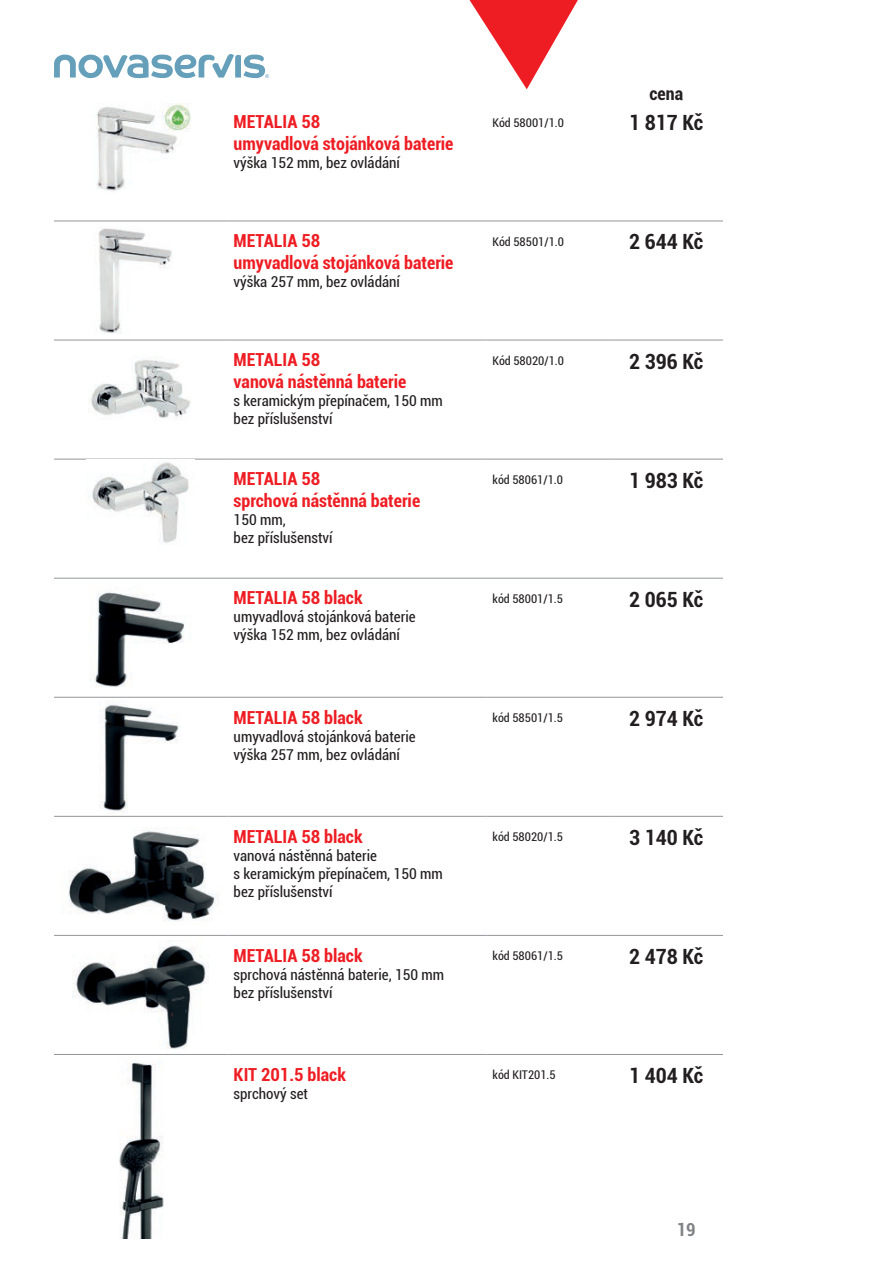
<style>
.page{position:relative;width:893px;height:1263px;background:#fff}
.page>*{position:absolute;margin:0;border:0;box-sizing:border-box;transform-origin:0 0}
.t1{font:700 condensed 21px "Roboto";color:#231f20}
.t2{font:700 condensed 18px/21.6px "Roboto";color:#ee1d23}
.t3{font:700 condensed 18px "Roboto";color:#231f20}
.t4{font:700 condensed 18px "Roboto";color:#808285}
.t5{font:condensed 15px/18px "Roboto";color:#231f20}
.t6{font:condensed 12px "Roboto";color:#231f20}
</style>
<div class="page">
<svg style="left:54px;top:54px;width:215px;height:24px"></svg>
<hr style="left:54px;top:221px;width:174px;height:1px;background:#939598">
<hr style="left:486px;top:340px;width:124px;height:1px;background:#939598">
<hr style="left:610px;top:340px;width:115px;height:1px;background:#939598">
<hr style="left:54px;top:340px;width:174px;height:1px;background:#939598">
<hr style="left:228px;top:340px;width:258px;height:1px;background:#939598">
<hr style="left:228px;top:221px;width:258px;height:1px;background:#939598">
<hr style="left:486px;top:221px;width:124px;height:1px;background:#939598">
<hr style="left:610px;top:221px;width:115px;height:1px;background:#939598">
<hr style="left:54px;top:459px;width:174px;height:1px;background:#939598">
<hr style="left:228px;top:459px;width:258px;height:1px;background:#939598">
<hr style="left:486px;top:459px;width:124px;height:1px;background:#939598">
<hr style="left:610px;top:459px;width:115px;height:1px;background:#939598">
<hr style="left:54px;top:578px;width:174px;height:1px;background:#939598">
<hr style="left:228px;top:578px;width:258px;height:1px;background:#939598">
<hr style="left:486px;top:578px;width:124px;height:1px;background:#939598">
<hr style="left:610px;top:578px;width:115px;height:1px;background:#939598">
<hr style="left:54px;top:697px;width:174px;height:1px;background:#939598">
<hr style="left:228px;top:697px;width:258px;height:1px;background:#939598">
<hr style="left:486px;top:697px;width:124px;height:1px;background:#939598">
<hr style="left:610px;top:697px;width:115px;height:1px;background:#939598">
<hr style="left:54px;top:816px;width:174px;height:1px;background:#939598">
<hr style="left:228px;top:816px;width:258px;height:1px;background:#939598">
<hr style="left:486px;top:816px;width:124px;height:1px;background:#939598">
<hr style="left:610px;top:816px;width:115px;height:1px;background:#939598">
<hr style="left:54px;top:935px;width:174px;height:1px;background:#939598">
<hr style="left:228px;top:935px;width:258px;height:1px;background:#939598">
<hr style="left:486px;top:935px;width:124px;height:1px;background:#939598">
<hr style="left:610px;top:935px;width:115px;height:1px;background:#939598">
<hr style="left:54px;top:1054px;width:174px;height:1px;background:#939598">
<hr style="left:228px;top:1054px;width:258px;height:1px;background:#939598">
<hr style="left:486px;top:1054px;width:124px;height:1px;background:#939598">
<hr style="left:610px;top:1054px;width:115px;height:1px;background:#939598">
<img style="left:96px;top:103px;width:95px;height:88px">
<img style="left:98px;top:228px;width:74px;height:106px">
<img style="left:89px;top:359px;width:102px;height:61px">
<img style="left:87px;top:459px;width:108px;height:84px">
<img style="left:94px;top:592px;width:91px;height:95px">
<img style="left:100px;top:700px;width:79px;height:112px">
<img style="left:68px;top:828px;width:150px;height:93px">
<img style="left:73px;top:944px;width:136px;height:105px">
<img style="left:119px;top:1061px;width:45px;height:178px">
<svg style="left:469px;top:0;width:109px;height:89px"></svg>
<p class="t2" style="left:234px;top:110px;width:221px">METALIA 58<br>umyvadlová stojánková baterie</p>
<p class="t5" style="left:234px;top:153px;width:168px">výška 152 mm, bez ovládání</p>
<p class="t2" style="left:234px;top:229px;width:221px">METALIA 58<br>umyvadlová stojánková baterie</p>
<p class="t5" style="left:234px;top:272px;width:168px">výška 257 mm, bez ovládání</p>
<p class="t2" style="left:234px;top:348px;width:174px">METALIA 58<br>vanová nástěnná baterie</p>
<p class="t5" style="left:234px;top:391px;width:211px">s keramickým přepínačem, 150 mm bez příslušenství</p>
<p class="t2" style="left:234px;top:467px;width:188px">METALIA 58<br>sprchová nástěnná baterie</p>
<p class="t5" style="left:234px;top:510px;width:100px">150 mm,<br>bez příslušenství</p>
<p class="t2" style="left:234px;top:586px;width:130px">METALIA 58 black</p>
<p class="t5" style="left:234px;top:608px;width:183px">umyvadlová stojánková baterie výška 152 mm, bez ovládání</p>
<p class="t2" style="left:234px;top:706px;width:130px">METALIA 58 black</p>
<p class="t5" style="left:234px;top:727px;width:183px">umyvadlová stojánková baterie výška 257 mm, bez ovládání</p>
<p class="t2" style="left:234px;top:825px;width:130px">METALIA 58 black</p>
<p class="t5" style="left:234px;top:846px;width:211px">vanová nástěnná baterie<br>s keramickým přepínačem, 150 mm bez příslušenství</p>
<p class="t2" style="left:234px;top:944px;width:130px">METALIA 58 black</p>
<p class="t5" style="left:234px;top:965px;width:212px">sprchová nástěnná baterie, 150 mm bez příslušenství</p>
<p class="t2" style="left:234px;top:1063px;width:114px">KIT 201.5 black</p>
<p class="t5" style="left:234px;top:1084px;width:76px">sprchový set</p>
<p class="t3" style="left:649px;top:81px;width:35px">cena</p>
<p class="t6" style="left:492px;top:114px;width:73px">Kód 58001/1.0</p>
<h1 class="t1" style="left:629px;top:108px;width:76px">1 817 Kč</h1>
<p class="t6" style="left:492px;top:233px;width:73px">Kód 58501/1.0</p>
<h1 class="t1" style="left:629px;top:227px;width:76px">2 644 Kč</h1>
<p class="t6" style="left:492px;top:352px;width:73px">Kód 58020/1.0</p>
<h1 class="t1" style="left:629px;top:346px;width:76px">2 396 Kč</h1>
<p class="t6" style="left:492px;top:471px;width:72px">kód 58061/1.0</p>
<h1 class="t1" style="left:629px;top:465px;width:76px">1 983 Kč</h1>
<p class="t6" style="left:492px;top:590px;width:72px">kód 58001/1.5</p>
<h1 class="t1" style="left:629px;top:584px;width:76px">2 065 Kč</h1>
<p class="t6" style="left:492px;top:709px;width:72px">kód 58501/1.5</p>
<h1 class="t1" style="left:629px;top:703px;width:76px">2 974 Kč</h1>
<p class="t6" style="left:492px;top:828px;width:72px">kód 58020/1.5</p>
<h1 class="t1" style="left:629px;top:823px;width:76px">3 140 Kč</h1>
<p class="t6" style="left:492px;top:947px;width:72px">kód 58061/1.5</p>
<h1 class="t1" style="left:629px;top:942px;width:76px">2 478 Kč</h1>
<p class="t6" style="left:492px;top:1066px;width:65px">kód KIT201.5</p>
<h1 class="t1" style="left:629px;top:1061px;width:76px">1 404 Kč</h1>
<p class="t4" style="left:677px;top:1217px;width:20px">19</p>
</div>
